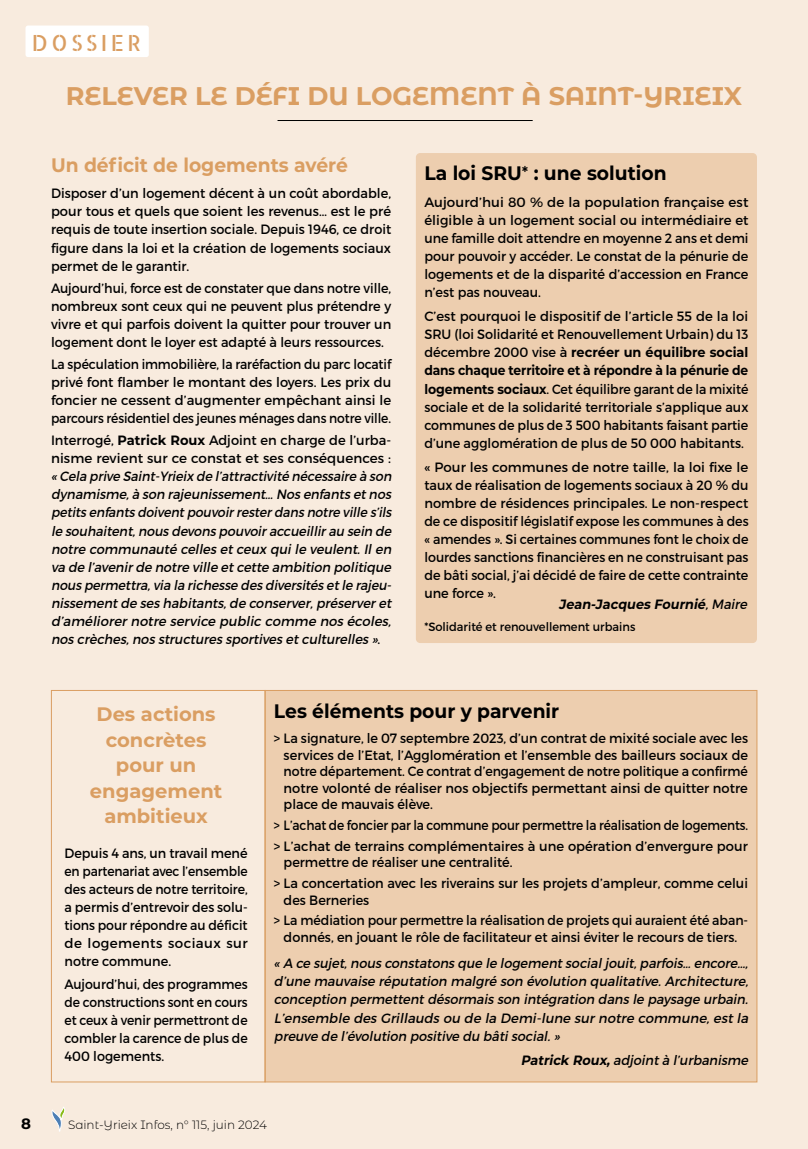
<style>
.page{position:relative;width:808px;height:1149px;background:#fff}
.page>*{position:absolute;margin:0;border:0;box-sizing:border-box;transform-origin:0 0}
.t1{font:700 25.5px "Montserrat Alternates";color:#da9e62}
.t2{font:22.2px "Allerta Stencil";letter-spacing:.16em;color:#da9e62}
.t3{font:700 19.5px "Montserrat";color:#000;scale:.96 1}
.t4{font:700 19.5px/25.5px "Montserrat";color:#da9e62;text-align:center}
.t5{font:700 19.5px "Montserrat";color:#da9e62;scale:.96 1}
.t6{font:700 15px "Montserrat Alternates";color:#000}
.t7{font:13.5px/18px "Montserrat";color:#000;text-align:justify}
.t8{font:13.5px/18px "Montserrat";color:#000;text-align:justify;scale:.95 1}
.t9{font:italic 13.5px/18px "Montserrat";color:#000;text-align:justify;scale:.93 1}
.t10{font:italic 13.5px/18px "Montserrat";color:#000;text-align:justify;scale:.95 1}
.t11{font:13.5px/18px "Montserrat";color:#000;text-align:justify;scale:.96 1}
.t12{font:13.5px/18px "Montserrat";color:#000;text-align:justify;scale:.92 1}
.t13{font:13.5px/18px "Montserrat";color:#000;text-align:justify;scale:.94 1}
.t14{font:13.5px/20.7px "Montserrat";color:#000;scale:.9 1}
.t15{font:13.5px/18px "Montserrat";color:#000;text-align:justify;scale:.93 1}
.t16{font:italic 700 13.5px "Montserrat";color:#000;scale:.95 1}
.t17{font:12px "Montserrat";color:#000;scale:.95 1}
.t18{font:300 12px "Montserrat Alternates";color:#000}
.s1{font-weight:700}
.s2{font-style:normal}
.s3{font-weight:400}
</style>
<div class="page">
<div style="left:0;top:0;width:807px;height:1148px;background:#f8ebde"></div>
<div style="left:416px;top:153px;width:341px;height:489px;background:#edceaf;border-radius:4px"></div>
<div style="left:265px;top:690px;width:492px;height:391px;background:#edceaf"></div>
<div style="left:26px;top:26px;width:123px;height:31px;background:#fff;border-radius:3px"></div>
<hr style="left:277px;top:120px;width:256px;height:1px;background:#000">
<div style="left:51px;top:690px;width:214px;height:391px;border:1px solid #da9e62"></div>
<svg style="left:51px;top:1107px;width:14px;height:24px"></svg>
<h2 class="t2" style="left:32px;top:28px;width:111px">DOSSIER</h2>
<h1 class="t1" style="left:66px;top:78px;width:678px">RELEVER LE DÉFI DU LOGEMENT À SAINT-YRIEIX</h1>
<h3 class="t5" style="left:51px;top:151px;width:311px">Un déficit de logements avéré</h3>
<p class="t11" style="left:51px;top:184px;width:356px">Disposer d’un logement décent à un coût abordable, pour tous et quels que soient les revenus… est le pré requis de toute insertion sociale. Depuis 1946, ce droit figure dans la loi et la création de logements sociaux permet de le garantir.</p>
<p class="t13" style="left:51px;top:279px;width:364px">Aujourd’hui, force est de constater que dans notre ville, nombreux sont ceux qui ne peuvent plus prétendre y vivre et qui parfois doivent la quitter pour trouver un logement dont le loyer est adapté à leurs ressources.</p>
<p class="t12" style="left:51px;top:355px;width:371px">La spéculation immobilière, la raréfaction du parc locatif privé font flamber le montant des loyers. Les prix du foncier ne cessent d’augmenter empêchant ainsi le parcours résidentiel des jeunes ménages dans notre ville.</p>
<p class="t11" style="left:51px;top:431px;width:356px">Interrogé, <span class="s1">Patrick Roux</span> Adjoint en charge de l’urba&shy;nisme revient sur ce constat et ses conséquences :</p>
<p class="t9" style="left:51px;top:467px;width:371px">« Cela prive Saint-Yrieix de l’attractivité nécessaire à son dynamisme,à son rajeunissement… Nos enfants etnos petits enfants doiventpouvoirresterdans notre ville s’ils le souhaitent,nous devons pouvoiraccueillirau sein de notre communauté celles etceux quile veulent.Ilen va de l’avenirde notre ville etcette ambition politique nous permettra,via la richesse des diversités etle rajeu&shy;nissementde ses habitants,de conserver,préserveret d’améliorer notre service public comme nos écoles, nos crèches,nos structures sportives etculturelles »<span class="s2">.</span></p>
<h3 class="t3" style="left:424px;top:159px;width:254px">La loi SRU<span class="s3">*</span> : une solution</h3>
<p class="t7" style="left:424px;top:193px;width:326px">Aujourd’hui 80 % de la population française est éligible à un logement social ou intermédiaire et une famille doit attendre en moyenne 2 ans et demi pour pouvoir y accéder. Le constat de la pénurie de logements et de la disparité d’accession en France n’est pas nouveau.</p>
<p class="t7" style="left:424px;top:307px;width:326px">C’est pourquoi le dispositif de l’article 55 de la loi SRU (loi Solidarité et Renouvellement Urbain) du 13 décembre 2000 vise à <span class="s1">recréer un équilibre social dans chaque territoire et à répondre à la pénurie de logements sociaux</span>. Cet équilibre garant de la mixité sociale et de la solidarité territoriale s’applique aux communes de plus de 3 500 habitants faisant partie d’une agglomération de plus de 50 000 habitants.</p>
<p class="t7" style="left:424px;top:458px;width:326px">« Pour les communes de notre taille, la loi fixe le taux de réalisation de logements sociaux à 20 % du nombre de résidences principales. Le non-respect de ce dispositif législatif expose les communes à des « amendes ». Si certaines communes font le choix de lourdes sanctions financières en ne construisant pas de bâti social, j’ai décidé de faire de cette contrainte une force ».</p>
<p class="t16" style="left:559px;top:594px;width:203px">Jean-Jacques Fournié<span class="s3">,Maire</span></p>
<p class="t17" style="left:424px;top:619px;width:224px">*Solidarité et renouvellement urbains</p>
<h3 class="t4" style="left:90px;top:700px;width:134px">Des actions concrètes pour un engagement ambitieux</h3>
<p class="t8" style="left:65px;top:844px;width:194px">Depuis 4 ans, un travail mené en partenariat avec l’ensemble des acteurs de notre territoire, a permis d’entrevoir des solu&shy;tions pour répondre au déficit de logements sociaux sur notre commune.</p>
<p class="t15" style="left:65px;top:974px;width:198px">Aujourd’hui, des programmes de constructions sont en cours et ceux à venir permettront de combler la carence de plus de 400 logements.</p>
<h3 class="t3" style="left:274px;top:697px;width:299px">Les éléments pour y parvenir</h3>
<p class="t8" style="left:284px;top:730px;width:490px;line-height:16.5px;text-indent:-10px">&gt; La signature, le 07 septembre 2023, d’un contrat de mixité sociale avec les services de l’Etat, l’Agglomération et l’ensemble des bailleurs sociaux de notre département. Ce contrat d’engagement de notre politique a confirmé notre volonté de réaliser nos objectifs permettant ainsi de quitter notre place de mauvais élève.</p>
<p class="t14" style="left:274px;top:814px;width:528px">&gt; L’achat de foncier par la commune pour permettre la réalisation de logements. &gt; L’achat de terrains complémentaires à une opération d’envergure pour</p>
<p class="t8" style="left:274px;top:851px;width:500px;line-height:20.7px;text-indent:10px">permettre de réaliser une centralité.<br>&gt; La concertation avec les riverains sur les projets d’ampleur, comme celui</p>
<p class="t8" style="left:274px;top:889px;width:501px;line-height:20.7px;text-indent:10px">des Berneries<br>&gt; La médiation pour permettre la réalisation de projets qui auraient été aban-</p>
<p class="t8" style="left:284px;top:927px;width:479px">donnés, en jouant le rôle de facilitateur et ainsi éviter le recours de tiers.</p>
<p class="t10" style="left:274px;top:954px;width:504px">« A ce sujet,nous constatons que le logementsocialjouit,parfois… encore…, d’une mauvaise réputation malgré son évolution qualitative. Architecture, conception permettentdésormais son intégration dans le paysage urbain.<br>L’ensemble des Grillauds ou de la Demi-lune sur notre commune, est la preuve de l’évolution positive du bâtisocial.»</p>
<p class="t10" style="left:521px;top:1050px;width:244px"><span class="s1">Patrick Roux,</span>adjointà l’urbanisme</p>
<p class="t6" style="left:21px;top:1112px;width:11px">8</p>
<p class="t18" style="left:68px;top:1116px;width:200px">Saint-Yrieix Infos, n° 115, juin 2024</p>
</div>
